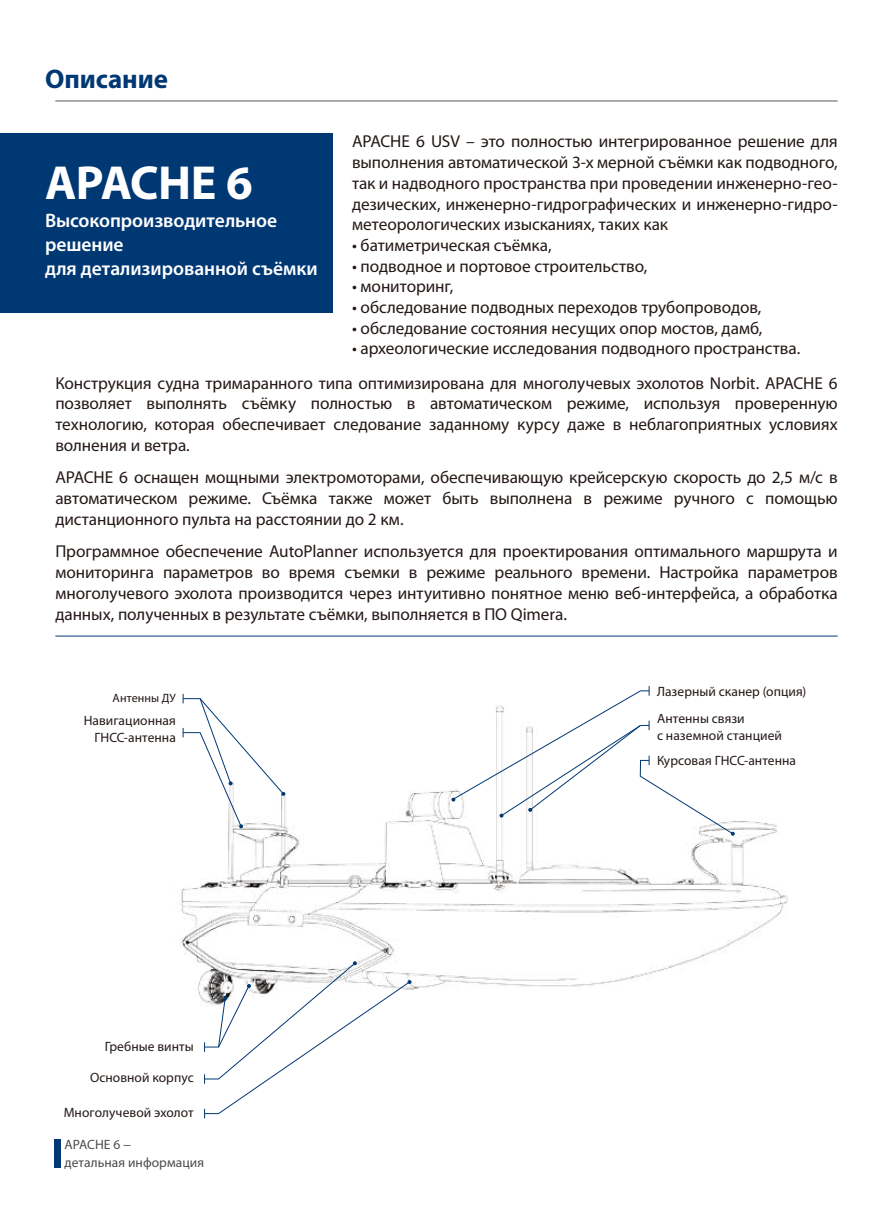
<style>
.page{position:relative;width:893px;height:1212px;background:#fff}
.page>*{position:absolute;margin:0;border:0;box-sizing:border-box;transform-origin:0 0}
.t1{font:700 48px "Myriad Pro";letter-spacing:-.015em;color:#fff}
.t2{font:700 27px "Myriad Pro";color:#003874}
.t3{font:600 19.5px/23.7px "Myriad Pro";letter-spacing:-.005em;color:#fff}
.t4{font:17.25px/20.7px "Myriad Pro";letter-spacing:-.005em;color:#231916;text-align:justify}
.t5{font:13.5px/16.5px "Myriad Pro";letter-spacing:.005em;color:#231916}
.t6{font:13.5px/18px "Myriad Pro";letter-spacing:.005em;color:#4c4c4c}
.t7{font:12px "Myriad Pro";letter-spacing:.005em;color:#231916}
</style>
<div class="page">
<div style="left:0;top:133px;width:333px;height:180px;background:#003874"></div>
<div style="left:54px;top:1140px;width:6px;height:28px;background:#003874"></div>
<hr style="left:55px;top:101px;width:783px;height:1px;background:#5a5757">
<hr style="left:55px;top:636px;width:783px;height:1px;background:#003874">
<img style="left:180px;top:693px;width:608px;height:309px">
<svg style="left:451px;top:686px;width:284px;height:150px"></svg>
<svg style="left:204px;top:961px;width:207px;height:157px"></svg>
<svg style="left:182px;top:694px;width:103px;height:134px"></svg>
<h2 class="t2" style="left:45px;top:64px;width:125px">Описание</h2>
<p class="t4" style="left:352px;top:132px;width:487px">APACHE 6 USV – это полностью интегрированное решение для выполнения автоматической 3-х мерной съёмки как подводного, так и надводного пространства при проведении инженерно-гео&shy;дезических, инженерно-гидрографических и инженерно-гидро&shy;метеорологических изысканиях, таких как</p>
<p class="t4" style="left:352px;top:235px;width:201px">• батиметрическая съёмка,</p>
<p class="t4" style="left:352px;top:256px;width:297px">• подводное и портовое строительство,</p>
<p class="t4" style="left:352px;top:276px;width:103px">• мониторинг,</p>
<p class="t4" style="left:352px;top:297px;width:411px">• обследование подводных переходов трубопроводов,</p>
<p class="t4" style="left:352px;top:318px;width:412px">• обследование состояния несущих опор мостов, дамб,</p>
<p class="t4" style="left:55px;top:332px;width:784px;line-height:34px;text-indent:297px">• археологические исследования подводного пространства.<br>Конструкция судна тримаранного типа оптимизирована для многолучевых эхолотов Norbit. APACHE 6</p>
<p class="t4" style="left:55px;top:393px;width:784px">позволяет выполнять съёмку полностью в автоматическом режиме, используя проверенную технологию, которая обеспечивает следование заданному курсу даже в неблагоприятных условиях волнения и ветра.</p>
<p class="t4" style="left:55px;top:468px;width:784px">APACHE 6 оснащен мощными электромоторами, обеспечивающую крейсерскую скорость до 2,5 м/с в автоматическом режиме. Съёмка также может быть выполнена в режиме ручного с помощью дистанционного пульта на расстоянии до 2 км.</p>
<p class="t4" style="left:55px;top:542px;width:784px">Программное обеспечение AutoPlanner используется для проектирования оптимального маршрута и мониторинга параметров во время съемки в режиме реального времени. Настройка параметров многолучевого эхолота производится через интуитивно понятное меню веб-интерфейса, а обработка данных, полученных в результате съёмки, выполняется в ПО Qimera.</p>
<h1 class="t1" style="left:45px;top:156px;width:209px">APACHE 6</h1>
<p class="t3" style="left:45px;top:209px;width:274px">Высокопроизводительное решение<br>для детализированной съёмки</p>
<p class="t7" style="left:113px;top:691px;width:65px">Антенны ДУ</p>
<p class="t5" style="left:84px;top:713px;width:94px;text-align:right">Навигационная<br>ГНСС-антенна</p>
<p class="t5" style="left:105px;top:1038px;width:91px">Гребные винты</p>
<p class="t5" style="left:90px;top:1070px;width:105px">Основной корпус</p>
<p class="t5" style="left:64px;top:1104px;width:132px">Многолучевой эхолот</p>
<p class="t6" style="left:65px;top:1136px;width:141px">APACHE 6 −<br>детальная информация</p>
<p class="t5" style="left:657px;top:684px;width:151px">Лазерный сканер (опция)</p>
<p class="t5" style="left:657px;top:710px;width:127px">Антенны связи<br>с наземной станцией</p>
<p class="t5" style="left:657px;top:753px;width:141px">Курсовая ГНСС-антенна</p>
</div>
